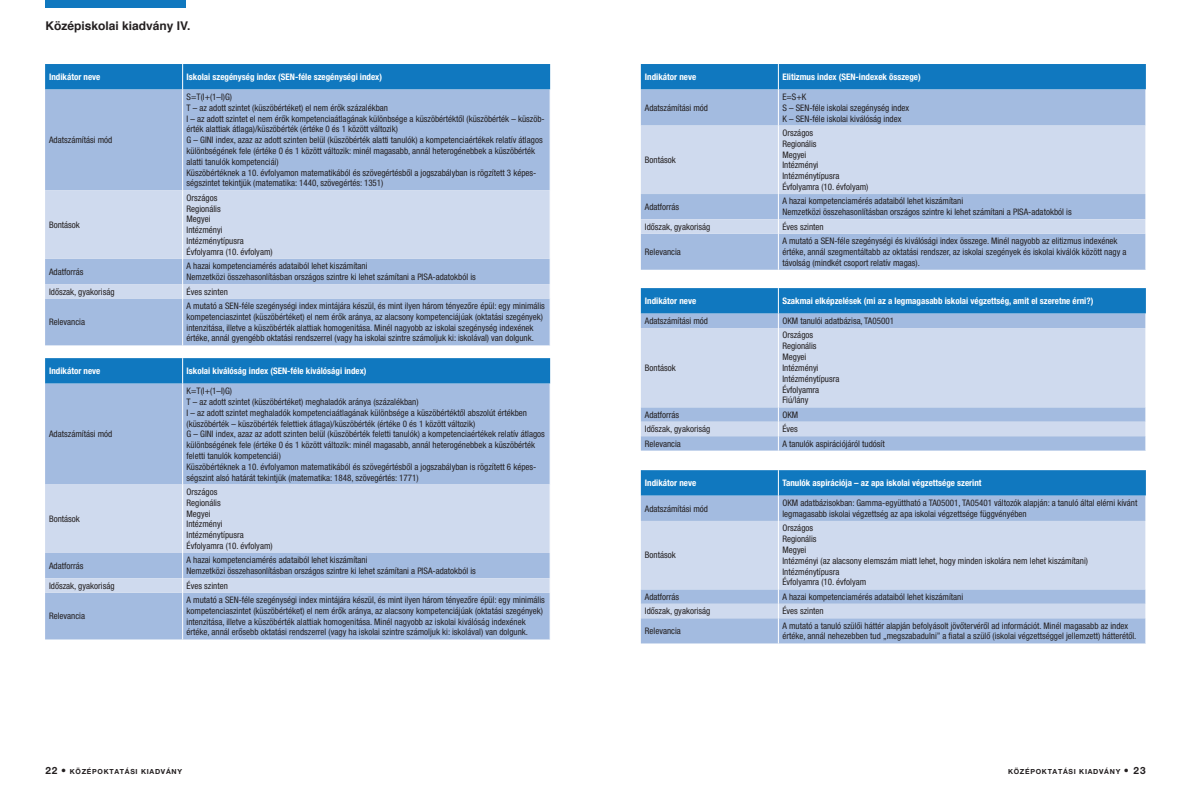
<style>
.page{position:relative;width:1191px;height:794px;background:#fff}
.page>*{position:absolute;margin:0;border:0;box-sizing:border-box;transform-origin:0 0}
.t1{font:700 12px "Helvetica";color:#231f20}
.t2{font:condensed 9px/10.8px "Helvetica Neue LT Pro";color:#231f20}
.t3{font:700 condensed 9px "Helvetica Neue LT Pro";color:#fff}
.t4{font:700 7px "Helvetica Neue LT Pro";letter-spacing:.1em;color:#231f20}
.s1{font-size:10px}
</style>
<div class="page">
<div style="left:45px;top:90px;width:505px;height:255px;background:#a3bbe0"></div>
<svg style="left:45px;top:190px;width:505px;height:108px;background:#c4d2ea"></svg>
<hr style="left:182px;top:90px;width:1px;height:100px;background:#fff">
<hr style="left:182px;top:190px;width:1px;height:69px;background:#fff">
<svg style="left:182px;top:259px;width:1px;height:39px"></svg>
<hr style="left:182px;top:298px;width:1px;height:47px;background:#fff">
<div style="left:45px;top:64px;width:505px;height:26px;background:#1078bf"></div>
<div style="left:641px;top:90px;width:504px;height:180px;background:#a3bbe0"></div>
<svg style="left:641px;top:126px;width:504px;height:108px;background:#c4d2ea"></svg>
<hr style="left:778px;top:90px;width:1px;height:36px;background:#fff">
<hr style="left:778px;top:126px;width:1px;height:68px;background:#fff">
<svg style="left:778px;top:194px;width:1px;height:40px"></svg>
<svg style="left:1145px;top:194px;width:1px;height:40px"></svg>
<hr style="left:778px;top:234px;width:1px;height:36px;background:#fff">
<div style="left:641px;top:64px;width:504px;height:26px;background:#1078bf"></div>
<svg style="left:641px;top:436px;width:504px;height:14px;background:#a4bce0"></svg>
<svg style="left:641px;top:328px;width:504px;height:108px;background:#c9d6ec"></svg>
<hr style="left:778px;top:328px;width:1px;height:79px;background:#fff">
<svg style="left:778px;top:407px;width:1px;height:43px"></svg>
<svg style="left:1145px;top:407px;width:1px;height:43px"></svg>
<svg style="left:641px;top:288px;width:505px;height:40px;background:#4691cb"></svg>
<div style="left:641px;top:618px;width:504px;height:25px;background:#a3bbe0"></div>
<svg style="left:641px;top:521px;width:504px;height:97px;background:#c8d5ec"></svg>
<hr style="left:778px;top:521px;width:1px;height:68px;background:#fff">
<svg style="left:778px;top:589px;width:1px;height:54px"></svg>
<svg style="left:1145px;top:589px;width:1px;height:54px"></svg>
<svg style="left:641px;top:470px;width:505px;height:51px;background:#5b9acf"></svg>
<div style="left:45px;top:384px;width:505px;height:255px;background:#a3bbe0"></div>
<svg style="left:45px;top:484px;width:505px;height:108px;background:#c4d2ea"></svg>
<hr style="left:182px;top:384px;width:1px;height:100px;background:#fff">
<hr style="left:182px;top:484px;width:1px;height:69px;background:#fff">
<svg style="left:182px;top:553px;width:1px;height:39px"></svg>
<hr style="left:182px;top:592px;width:1px;height:47px;background:#fff">
<svg style="left:45px;top:358px;width:505px;height:26px;background:#157ac0"></svg>
<div style="left:45px;top:0;width:141px;height:8px;background:#1078bf"></div>
<h1 class="t1" style="left:45px;top:16px;width:146px">Középiskolai kiadvány IV.</h1>
<p class="t3" style="left:49px;top:71px;width:53px">Indikátor neve</p>
<p class="t3" style="left:187px;top:71px;width:197px">Iskolai szegénység index (SEN-féle szegénységi index)</p>
<p class="t2" style="left:49px;top:135px;width:65px">Adatszámítási mód</p>
<p class="t2" style="left:49px;top:219px;width:32px">Bontások</p>
<p class="t2" style="left:187px;top:91px;width:359px">S=T(I+(1–I)G)<br>T – az adott szintet (küszöbértéket) el nem érők százalékban<br>I – az adott szintet el nem érők kompetenciaátlagának különbsége a küszöbértéktől (küszöbérték – küszöb&shy;érték alattiak átlaga)/küszöbérték (értéke 0 és 1 között változik)<br>G – GINI index, azaz az adott szinten belül (küszöbérték alatti tanulók) a kompetenciaértékek relatív átlagos különbségének fele (értéke 0 és 1 között változik: minél magasabb, annál heterogénebbek a küszöbérték alatti tanulók kompetenciái)<br>Küszöbértéknek a 10. évfolyamon matematikából és szövegértésből a jogszabályban is rögzített 3 képes&shy;ségszintet tekintjük (matematika: 1440, szövegértés: 1351)</p>
<p class="t2" style="left:187px;top:192px;width:88px">Országos<br>Regionális<br>Megyei<br>Intézményi<br>Intézménytípusra<br>Évfolyamra (10. évfolyam)</p>
<p class="t2" style="left:49px;top:266px;width:36px">Adatforrás</p>
<p class="t2" style="left:187px;top:261px;width:291px">A hazai kompetenciamérés adataiból lehet kiszámítani<br>Nemzetközi összehasonlításban országos szintre ki lehet számítani a PISA-adatokból is</p>
<p class="t2" style="left:49px;top:286px;width:67px">Időszak, gyakoriság</p>
<p class="t2" style="left:187px;top:286px;width:43px">Éves szinten</p>
<p class="t2" style="left:49px;top:316px;width:37px">Relevancia</p>
<p class="t2" style="left:187px;top:300px;width:360px">A mutató a SEN-féle szegénységi index mintájára készül, és mint ilyen három tényezőre épül: egy minimális kompetenciaszintet (küszöbértéket) el nem érők aránya, az alacsony kompetenciájúak (oktatási szegények) intenzitása, illetve a küszöbérték alattiak homogenitása. Minél nagyobb az iskolai szegénység indexének értéke, annál gyengébb oktatási rendszerrel (vagy ha iskolai szintre számoljuk ki: iskolával) van dolgunk.</p>
<p class="t3" style="left:49px;top:365px;width:53px">Indikátor neve</p>
<p class="t3" style="left:187px;top:365px;width:181px">Iskolai kiválóság index (SEN-féle kiválósági index)</p>
<p class="t2" style="left:49px;top:429px;width:65px">Adatszámítási mód</p>
<p class="t2" style="left:49px;top:513px;width:32px">Bontások</p>
<p class="t2" style="left:187px;top:385px;width:360px">K=T(I+(1–I)G)<br>T – az adott szintet (küszöbértéket) meghaladók aránya (százalékban)<br>I – az adott szintet meghaladók kompetenciaátlagának különbsége a küszöbértéktől abszolút értékben (küszöbérték – küszöbérték felettiek átlaga)/küszöbérték (értéke 0 és 1 között változik)<br>G – GINI index, azaz az adott szinten belül (küszöbérték feletti tanulók) a kompetenciaértékek relatív átlagos különbségének fele (értéke 0 és 1 között változik: minél magasabb, annál heterogénebbek a küszöbérték feletti tanulók kompetenciái)<br>Küszöbértéknek a 10. évfolyamon matematikából és szövegértésből a jogszabályban is rögzített 6 képes&shy;ségszint alsó határát tekintjük (matematika: 1848, szövegértés: 1771)</p>
<p class="t2" style="left:187px;top:486px;width:88px">Országos<br>Regionális<br>Megyei<br>Intézményi<br>Intézménytípusra<br>Évfolyamra (10. évfolyam)</p>
<p class="t2" style="left:49px;top:560px;width:36px">Adatforrás</p>
<p class="t2" style="left:187px;top:555px;width:291px">A hazai kompetenciamérés adataiból lehet kiszámítani<br>Nemzetközi összehasonlításban országos szintre ki lehet számítani a PISA-adatokból is</p>
<p class="t2" style="left:49px;top:580px;width:67px">Időszak, gyakoriság</p>
<p class="t2" style="left:187px;top:580px;width:43px">Éves szinten</p>
<p class="t2" style="left:49px;top:610px;width:37px">Relevancia</p>
<p class="t2" style="left:187px;top:594px;width:360px">A mutató a SEN-féle szegénységi index mintájára készül, és mint ilyen három tényezőre épül: egy minimális kompetenciaszintet (küszöbértéket) el nem érők aránya, az alacsony kompetenciájúak (oktatási szegények) intenzitása, illetve a küszöbérték alattiak homogenitása. Minél nagyobb az iskolai kiválóság indexének értéke, annál erősebb oktatási rendszerrel (vagy ha iskolai szintre számoljuk ki: iskolával) van dolgunk.</p>
<p class="t3" style="left:645px;top:71px;width:53px">Indikátor neve</p>
<p class="t3" style="left:782px;top:71px;width:140px">Elitizmus index (SEN-indexek összege)</p>
<p class="t2" style="left:645px;top:102px;width:65px">Adatszámítási mód</p>
<p class="t2" style="left:782px;top:91px;width:128px">E=S+K<br>S – SEN-féle iskolai szegénység index<br>K – SEN-féle iskolai kiválóság index</p>
<p class="t2" style="left:645px;top:154px;width:32px">Bontások</p>
<p class="t2" style="left:782px;top:127px;width:88px">Országos<br>Regionális<br>Megyei<br>Intézményi<br>Intézménytípusra<br>Évfolyamra (10. évfolyam)</p>
<p class="t2" style="left:645px;top:201px;width:36px">Adatforrás</p>
<p class="t2" style="left:782px;top:196px;width:291px">A hazai kompetenciamérés adataiból lehet kiszámítani<br>Nemzetközi összehasonlításban országos szintre ki lehet számítani a PISA-adatokból is</p>
<p class="t2" style="left:645px;top:221px;width:67px">Időszak, gyakoriság</p>
<p class="t2" style="left:782px;top:221px;width:43px">Éves szinten</p>
<p class="t2" style="left:645px;top:246px;width:37px">Relevancia</p>
<p class="t2" style="left:782px;top:235px;width:346px">A mutató a SEN-féle szegénységi és kiválósági index összege. Minél nagyobb az elitizmus indexének értéke, annál szegmentáltabb az oktatási rendszer, az iskolai szegények és iskolai kiválók között nagy a távolság (mindkét csoport relatív magas).</p>
<p class="t3" style="left:645px;top:295px;width:53px">Indikátor neve</p>
<p class="t3" style="left:782px;top:295px;width:312px">Szakmai elképzelések (mi az a legmagasabb iskolai végzettség, amit el szeretne érni?)</p>
<p class="t2" style="left:645px;top:315px;width:65px">Adatszámítási mód</p>
<p class="t2" style="left:782px;top:315px;width:113px">OKM tanulói adatbázisa, TA05001</p>
<p class="t2" style="left:645px;top:362px;width:32px">Bontások</p>
<p class="t2" style="left:782px;top:330px;width:59px">Országos<br>Regionális<br>Megyei<br>Intézményi<br>Intézménytípusra<br>Évfolyamra<br>Fiú/lány</p>
<p class="t2" style="left:645px;top:409px;width:36px">Adatforrás</p>
<p class="t2" style="left:782px;top:409px;width:17px">OKM</p>
<p class="t2" style="left:645px;top:423px;width:67px">Időszak, gyakoriság</p>
<p class="t2" style="left:782px;top:423px;width:17px">Éves</p>
<p class="t2" style="left:645px;top:438px;width:37px">Relevancia</p>
<p class="t2" style="left:782px;top:438px;width:104px">A tanulók aspirációjáról tudósít</p>
<p class="t3" style="left:645px;top:477px;width:53px">Indikátor neve</p>
<p class="t3" style="left:782px;top:477px;width:201px">Tanulók aspirációja – az apa iskolai végzettsége szerint</p>
<p class="t2" style="left:645px;top:503px;width:65px">Adatszámítási mód</p>
<p class="t2" style="left:782px;top:497px;width:356px">OKM adatbázisokban: Gamma-együttható a TA05001, TA05401 változók alapján: a tanuló által elérni kívánt legmagasabb iskolai végzettség az apa iskolai végzettsége függvényében</p>
<p class="t2" style="left:645px;top:550px;width:32px">Bontások</p>
<p class="t2" style="left:782px;top:523px;width:307px">Országos<br>Regionális<br>Megyei<br>Intézményi (az alacsony elemszám miatt lehet, hogy minden iskolára nem lehet kiszámítani)<br>Intézménytípusra<br>Évfolyamra (10. évfolyam</p>
<p class="t2" style="left:645px;top:591px;width:36px">Adatforrás</p>
<p class="t2" style="left:782px;top:591px;width:182px">A hazai kompetenciamérés adataiból lehet kiszámítani</p>
<p class="t2" style="left:645px;top:605px;width:67px">Időszak, gyakoriság</p>
<p class="t2" style="left:782px;top:605px;width:43px">Éves szinten</p>
<p class="t2" style="left:645px;top:625px;width:37px">Relevancia</p>
<p class="t2" style="left:782px;top:620px;width:355px">A mutató a tanuló szülői háttér alapján befolyásolt jövőtervéről ad információt. Minél magasabb az index értéke, annál nehezebben tud „megszabadulni” a fiatal a szülő (iskolai végzettséggel jellemzett) hátterétől.</p>
<p class="t4" style="left:45px;top:767px;width:138px"><span class="s1">22 •</span> KÖZÉPOKTATÁSI KIADVÁNY</p>
<p class="t4" style="left:1008px;top:767px;width:139px">KÖZÉPOKTATÁSI KIADVÁNY <span class="s1">• 23</span></p>
</div>
